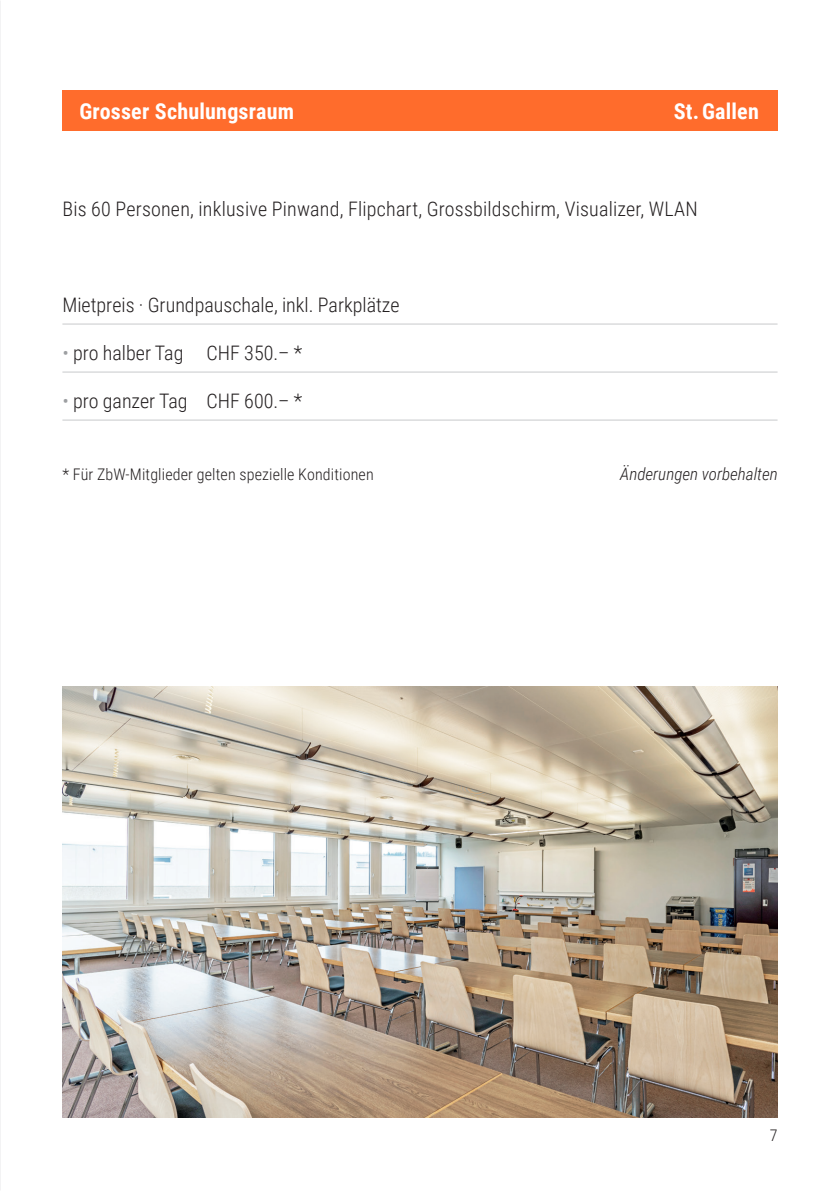
<style>
.page{position:relative;width:840px;height:1191px;background:#fff}
.page>*{position:absolute;margin:0;border:0;box-sizing:border-box;transform-origin:0 0}
.t1{font:700 22px "Roboto Condensed";letter-spacing:.01em;color:#fff}
._05_Grundtext_Linie{font:300 20px "Roboto Condensed";color:#231f20}
._04_Grundtext{font:300 20px "Roboto Condensed";letter-spacing:.01em;color:#231f20}
.t2{font:italic 300 17px "Roboto Condensed";color:#231f20}
._04_Grundtext-2{font:300 16px "Roboto Condensed";letter-spacing:.01em;color:#231f20}
.s1{color:#9d9fa2}
</style>
<div class="page">
<img style="left:0;top:0;width:1px;height:1191px">
<div style="left:62px;top:91px;width:715px;height:40px;background:#ff6c2c"></div>
<img style="left:62px;top:686px;width:715px;height:431px">
<hr style="left:62px;top:323px;width:715px;height:2px;background:#d1d2d4">
<hr style="left:62px;top:371px;width:715px;height:2px;background:#d1d2d4">
<hr style="left:62px;top:419px;width:715px;height:2px;background:#d1d2d4">
<p class="t1" style="left:79px;top:95px;width:216px">Grosser Schulungsraum</p>
<p class="t1" style="left:673px;top:95px;width:86px">St. Gallen</p>
<p class="_04_Grundtext" style="left:62px;top:195px;width:636px">Bis 60 Personen, inklusive Pinwand, Flipchart, Grossbildschirm, Visualizer, WLAN</p>
<p class="_05_Grundtext_Linie" style="left:62px;top:291px;width:338px">Mietpreis · Grundpauschale, inkl. Parkplätze</p>
<p class="_05_Grundtext_Linie" style="left:62px;top:339px;width:241px"><span class="s1">•</span> pro halber Tag CHF 350.– *</p>
<p class="_05_Grundtext_Linie" style="left:62px;top:387px;width:241px"><span class="s1">•</span> pro ganzer Tag CHF 600.– *</p>
<p class="_04_Grundtext-2" style="left:62px;top:463px;width:313px">* Für ZbW-Mitglieder gelten spezielle Konditionen</p>
<p class="t2" style="left:620px;top:461px;width:159px">Änderungen vorbehalten</p>
<p class="_04_Grundtext-2" style="left:769px;top:1123px;width:9px">7</p>
</div>
